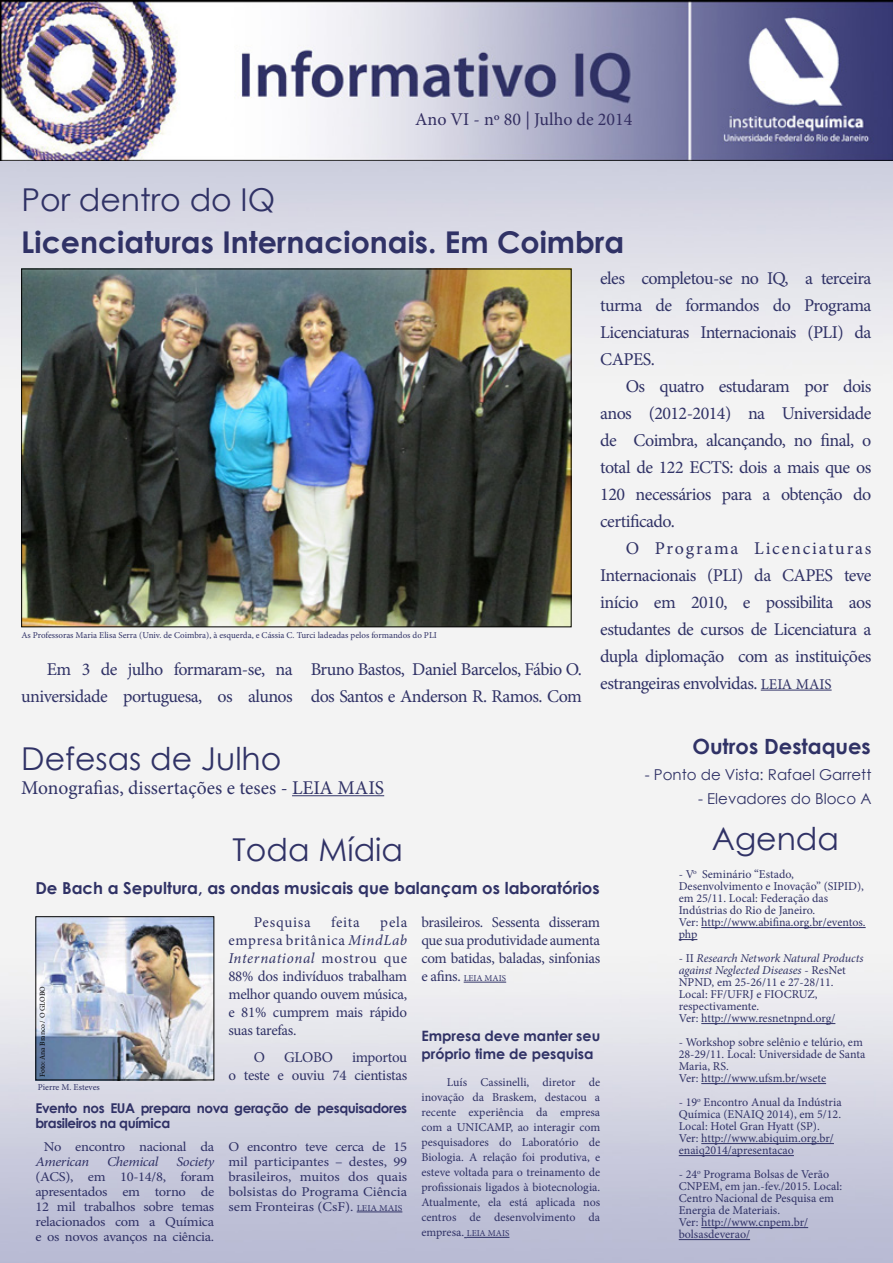
<style>
.page{position:relative;width:893px;height:1263px;background:#fff}
.page>*{position:absolute;margin:0;border:0;box-sizing:border-box;transform-origin:0 0}
.t1{font:31.5px "Century Gothic";color:#303266}
.t2{font:700 30px "Century Gothic";color:#303266}
.t3{font:700 21px "Century Gothic";color:#303266}
.t4{font:19.5px "Minion Pro";color:#303266}
.t5{font:18px/27px "Minion Pro";letter-spacing:-.03em;color:#303266;text-align:justify}
.t6{font:18px "Minion Pro";color:#332e61}
.t7{font:700 16.5px "Century Gothic";color:#303266}
.t8{font:15px/18px "Minion Pro";letter-spacing:-.02em;color:#303266;text-align:justify}
.t9{font:15px "Century Gothic";color:#303266}
.t10{font:15px "Minion Pro";letter-spacing:.05em;color:#303266}
.t11{font:700 14.25px/18px "Century Gothic";color:#303266}
.t12{font:13.5px/15px "Minion Pro";letter-spacing:-.02em;color:#303266;text-align:justify;scale:1.07 1}
.t13{font:700 13.5px/15px "Century Gothic";letter-spacing:-.03em;color:#303266}
.t14{font:italic 13.5px "Minion Pro";letter-spacing:-.025em;color:#303266;scale:1.07 1}
.t15{font:12px/12px "Minion Pro";color:#303266}
.t16{font:9px "Minion Pro";color:#303266}
.t17{font:7.5px "Minion Pro";letter-spacing:-.005em;color:#000}
.s1{font-size:15px}
.s2{font-style:italic}
.s3{font-size:9px}
</style>
<div class="page">
<img style="left:0;top:160px;width:893px;height:1103px">
<img style="left:0;top:0;width:893px;height:160px">
<hr style="left:292px;top:795px;width:92px;height:1px;background:#303266">
<hr style="left:701px;top:927px;width:165px;height:1px;background:#303266">
<svg style="left:679px;top:939px;width:18px;height:1px"></svg>
<hr style="left:701px;top:1023px;width:134px;height:1px;background:#303266">
<hr style="left:701px;top:1083px;width:125px;height:1px;background:#303266">
<hr style="left:701px;top:1143px;width:133px;height:1px;background:#303266">
<hr style="left:679px;top:1155px;width:115px;height:1px;background:#303266">
<hr style="left:701px;top:1227px;width:107px;height:1px;background:#303266">
<hr style="left:679px;top:1239px;width:71px;height:1px;background:#303266">
<hr style="left:464px;top:982px;width:42px;height:1px;background:#303266">
<img style="left:37px;top:918px;width:175px;height:160px">
<hr style="left:467px;top:1237px;width:42px;height:1px;background:#303266">
<hr style="left:357px;top:1212px;width:45px;height:1px;background:#303266">
<img style="left:23px;top:271px;width:547px;height:354px">
<hr style="left:761px;top:690px;width:71px;height:1px;background:#303266">
<div style="left:35px;top:916px;width:179px;height:164px;border:1px solid #000"></div>
<h1 class="t1" style="left:21px;top:177px;width:255px">Por dentro do IQ</h1>
<h3 class="t6" style="left:415px;top:107px;width:219px">Ano VI - nº 80 | Julho de 2014</h3>
<h2 class="t2" style="left:21px;top:220px;width:604px">Licenciaturas Internacionais. Em Coimbra</h2>
<p class="t16" style="left:21px;top:629px;width:417px">As Professoras Maria Elisa Serra (Univ. de Coimbra), à esquerda, e Cássia C. Turci ladeadas pelos formandos do PLI</p>
<h3 class="t5" style="left:21px;top:656px;width:273px;text-align:right">Em 3 de julho formaram-se, na universidade portuguesa, os alunos</h3>
<h3 class="t5" style="left:311px;top:656px;width:273px">Bruno Bastos, Daniel Barcelos, Fábio O. dos Santos e Anderson R. Ramos. Com</h3>
<h1 class="t1" style="left:21px;top:737px;width:262px">Defesas de Julho</h1>
<h3 class="t4" style="left:21px;top:774px;width:364px">Monografias, dissertações e teses - LEIA MAIS</h3>
<h1 class="t1" style="left:233px;top:828px;width:172px">Toda Mídia</h1>
<h3 class="t5" style="left:600px;top:264px;width:273px">eles completou-se no IQ, a terceira turma de formandos do Programa Licenciaturas Internacionais (PLI) da CAPES.</h3>
<h3 class="t5" style="left:600px;top:372px;width:273px;text-indent:26px">Os quatro estudaram por dois anos (2012-2014) na Universidade de Coimbra, alcançando, no final, o total de 122 ECTS: dois a mais que os 120 necessários para a obtenção do certificado.</h3>
<h3 class="t5" style="left:600px;top:534px;width:273px;text-indent:26px">O Programa Licenciaturas Internacionais (PLI) da CAPES teve início em 2010, e possibilita aos estudantes de cursos de Licenciatura a dupla diplomação com as instituições estrangeiras envolvidas. <span class="s1">LEIA MAIS</span></h3>
<h3 class="t3" style="left:692px;top:730px;width:180px">Outros Destaques</h3>
<p class="t9" style="left:645px;top:764px;width:228px">- Ponto de Vista: Rafael Garrett</p>
<p class="t9" style="left:698px;top:788px;width:175px">- Elevadores do Bloco A</p>
<h1 class="t1" style="left:712px;top:816px;width:129px">Agenda</h1>
<h3 class="t7" style="left:35px;top:875px;width:566px">De Bach a Sepultura, as ondas musicais que balançam os laboratórios</h3>
<p class="t17" style="left:37px;top:1077px;width:92px;rotate:-90deg">Foto: Ana Branco / O GLOBO</p>
<p class="t16" style="left:38px;top:1081px;width:64px">Pierre M. Esteves</p>
<p class="t8" style="left:228px;top:913px;width:180px;text-indent:152px">pela empresa britânica <span class="s2">MindLab International</span> mostrou que 88% dos indivíduos trabalham melhor quando ouvem música, e 81% cumprem mais rápido suas tarefas.</p>
<p class="t8" style="left:254px;top:1048px;width:13px">O</p>
<p class="t8" style="left:284px;top:1048px;width:50px">GLOBO</p>
<p class="t10" style="left:254px;top:912px;width:58px">Pesquisa</p>
<p class="t8" style="left:331px;top:913px;width:30px">feita</p>
<p class="t8" style="left:228px;top:1048px;width:180px;text-align:right">importou<br>o teste e ouviu 74 cientistas</p>
<p class="t13" style="left:35px;top:1099px;width:373px">Evento nos EUA prepara nova geração de pesquisadores brasileiros na química</p>
<p class="t12" style="left:44px;top:1139px;width:161px">No encontro nacional da</p>
<p class="t14" style="left:35px;top:1152px;width:52px">American</p>
<p class="t14" style="left:107px;top:1152px;width:49px">Chemical</p>
<p class="t14" style="left:176px;top:1152px;width:37px">Society</p>
<p class="t12" style="left:35px;top:1169px;width:169px">(ACS), em 10-14/8, foram apresentados em torno de 12 mil trabalhos sobre temas relacionados com a Química e os novos avanços na ciência.</p>
<p class="t12" style="left:228px;top:1139px;width:169px">O encontro teve cerca de 15 mil participantes – destes, 99 brasileiros, muitos dos quais bolsistas do Programa Ciência sem Fronteiras (CsF). <span class="s3">LEIA MAIS</span></p>
<p class="t8" style="left:421px;top:913px;width:180px">brasileiros. Sessenta disseram que sua produtividade aumenta com batidas, baladas, sinfonias</p>
<p class="t16" style="left:421px;top:972px;width:86px"><span class="s1">e afins.</span> LEIA MAIS</p>
<p class="t11" style="left:421px;top:1026px;width:180px">Empresa deve manter seu próprio time de pesquisa</p>
<p class="t15" style="left:421px;top:1075px;width:180px;line-height:15px;text-align:justify;text-indent:26px">Luís Cassinelli, diretor de inovação da Braskem, destacou a recente experiência da empresa com a UNICAMP, ao interagir com pesquisadores do Laboratório de Biologia. A relação foi produtiva, e esteve voltada para o treinamento de profissionais ligados à biotecnologia.<br>Atualmente, ela está aplicada nos centros de desenvolvimento da empresa. <span class="s3">LEIA MAIS</span></p>
<p class="t15" style="left:679px;top:868px;width:188px">- V<sup>o</sup> Seminário “Estado,<br>Desenvolvimento e Inovação” (SIPID), em 25/11. Local: Federação das<br>Indústrias do Rio de Janeiro.<br>Ver: http://www.abifina.org.br/eventos. php</p>
<p class="t15" style="left:679px;top:952px;width:186px">- II <span class="s2">Research Network Natural Products against Neglected Diseases</span> - ResNet<br>NPND, em 25-26/11 e 27-28/11.<br>Local: FF/UFRJ e FIOCRUZ, respectivamente.<br>Ver: http://www.resnetnpnd.org/</p>
<p class="t15" style="left:679px;top:1036px;width:188px">- Workshop sobre selênio e telúrio, em<br>28-29/11. Local: Universidade de Santa<br>Maria, RS.<br>Ver: http://www.ufsm.br/wsete</p>
<p class="t15" style="left:679px;top:1096px;width:164px">- 19<sup>o</sup> Encontro Anual da Indústria<br>Química (ENAIQ 2014), em 5/12.<br>Local: Hotel Gran Hyatt (SP).<br>Ver: http://www.abiquim.org.br/ enaiq2014/apresentacao</p>
<p class="t15" style="left:679px;top:1168px;width:165px">- 24<sup>o</sup> Programa Bolsas de Verão<br>CNPEM, em jan.-fev./2015. Local:<br>Centro Nacional de Pesquisa em<br>Energia de Materiais.<br>Ver: http://www.cnpem.br/ bolsasdeverao/</p>
</div>
